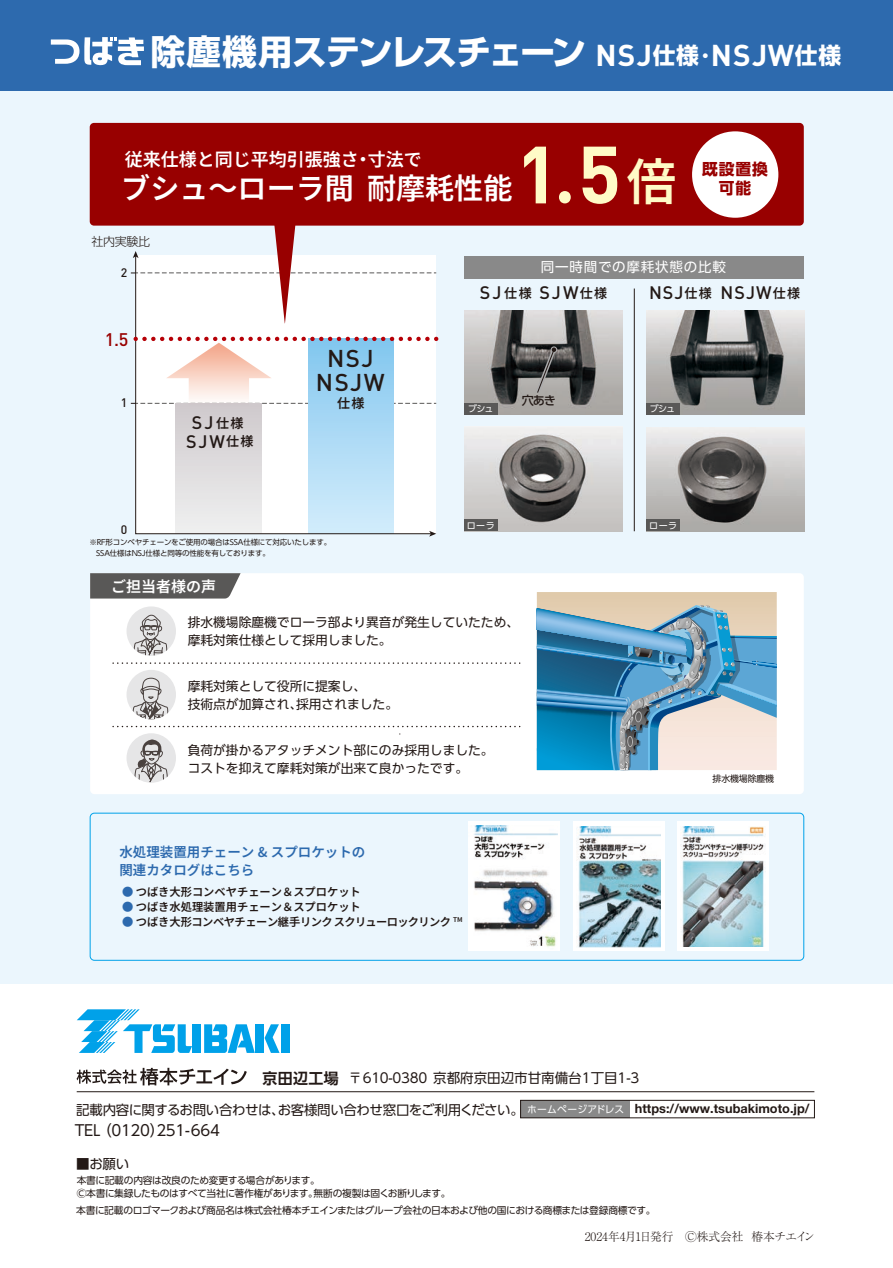
<style>
.page{position:relative;width:893px;height:1268px;background:#fff}
.page>*{position:absolute;margin:0;border:0;box-sizing:border-box;transform-origin:0 0}
.t1{font:700 79.65px "DINOT";color:#fffbc7}
.t2{font:700 34.8px "Shin Go Pro";letter-spacing:-.045em;color:#fff}
.t3{font:600 29.1px "Noto Sans JP";color:#fff}
.t4{font:500 24px/24.3px "DINOT";letter-spacing:.06em;color:#231916;text-align:center}
.t5{font:600 18px "Noto Sans JP";color:#fff}
.t6{font:500 18px "DINOT";color:#980000}
.t7{font:500 17.85px/18.5px "DINOT";letter-spacing:.1em;color:#231916;text-align:center}
.t8{font:700 15.75px/19.2px "UD Shin Go Pro";letter-spacing:.06em;color:#980000;text-align:center}
.t9{font:15px "UD Shin Go Pro";letter-spacing:-.02em;color:#231916}
.t10{font:600 15px "Noto Sans JP";color:#fff}
.t11{font:700 15px "UD Shin Go Pro De";letter-spacing:.02em;color:#231916}
.t12{font:13.5px "UD Shin Go Pro";letter-spacing:-.02em;color:#231916}
.t13{font:600 13.5px/18px "Noto Sans JP";color:#2d6aae}
.t14{font:13.5px "UD Shin Go Pro";color:#231916}
.t15{font:13.5px "UD Shin Go Pro";letter-spacing:.06em;color:#fff}
.t16{font:600 13.05px "Noto Sans JP";color:#231916}
.t17{font:12.75px/18px "UD Shin Go Pro";color:#231916}
.t18{font:700 12.75px "Helvetica Neue LT Std";color:#231916}
.t19{font:500 12.3px "DINOT";color:#231916}
.t20{font:500 12.15px "UD Shin Go Pro";color:#231916}
.t21{font:300 12px "UD Shin Go Pro";letter-spacing:-.025em;color:#231916}
.t22{font:300 11.7px "Ryumin Pro";color:#231916}
.t23{font:600 11.25px "Noto Sans JP";color:#231916}
.t24{font:600 11.25px "Noto Sans JP";letter-spacing:-.04em;color:#231916}
.t25{font:9.75px/12.8px "UD Shin Go Pro";letter-spacing:-.035em;color:#231916}
.t26{font:9px "UD Shin Go Pro";letter-spacing:-.01em;color:#fff}
.t27{font:9px "UD Shin Go Pro";letter-spacing:-.025em;color:#231916}
.t28{font:7.5px/10.5px "UD Shin Go Pro";letter-spacing:-.025em;color:#231916}
.s1{font-family:"DINOT";font-size:29.85px}
.s2{font-size:22.8px}
.s3{font-size:16.65px}
.s4{font-family:"Noto Sans JP";font-size:64.5px}
.s5{font-family:"Noto Sans JP";font-weight:600;font-size:49.5px}
.s6{font-family:"Noto Sans JP";font-weight:600;font-size:13.05px}
.s7{color:#2d6aae}
.s8{font-family:"UD Shin Go Pro";font-weight:400;font-size:9.75px;color:#fff}
</style>
<div class="page">
<div style="left:0;top:0;width:893px;height:984px;background:#ebf6fd"></div>
<div style="left:90px;top:573px;width:714px;height:221px;background:#fff;border-radius:4px"></div>
<div style="left:90px;top:812px;width:714px;height:148px;border:1px solid #00a1e9;border-radius:4px"></div>
<div style="left:0;top:0;width:893px;height:91px;background:#2d6aae"></div>
<div style="left:468px;top:821px;width:92px;height:130px;background:#fff"></div>
<div style="left:573px;top:821px;width:91px;height:130px;background:#fff"></div>
<div style="left:677px;top:821px;width:92px;height:130px;background:#fff"></div>
<div style="left:521px;top:1100px;width:109px;height:17px;background:#898989"></div>
<div style="left:193px;top:1024px;width:8px;height:28px;background:#00a1e9"></div>
<svg style="left:204px;top:1024px;width:51px;height:28px"></svg>
<div style="left:281px;top:1024px;width:8px;height:28px;background:#00a1e9"></div>
<svg style="left:77px;top:1009px;width:115px;height:43px"></svg>
<div style="left:256px;top:1024px;width:8px;height:28px;background:#00a1e9"></div>
<svg style="left:265px;top:1024px;width:14px;height:28px"></svg>
<svg style="left:77px;top:1067px;width:170px;height:18px"></svg>
<hr style="left:77px;top:1091px;width:737px;height:1px;background:#231916">
<div style="left:520px;top:1099px;width:295px;height:18px;border:1px solid #231916"></div>
<img style="left:646px;top:310px;width:158px;height:104px">
<div style="left:464px;top:256px;width:340px;height:22px;background:#898989"></div>
<img style="left:646px;top:427px;width:158px;height:104px">
<img style="left:464px;top:427px;width:158px;height:104px">
<svg style="left:135px;top:323px;width:297px;height:211px;background:#e2ecf2"></svg>
<svg style="left:429px;top:530px;width:7px;height:6px"></svg>
<div style="left:90px;top:123px;width:714px;height:102px;background:#980000;border-radius:4px"></div>
<svg style="left:131px;top:336px;width:306px;height:70px;background:#dce2ea"></svg>
<img style="left:464px;top:310px;width:158px;height:104px">
<svg style="left:533px;top:343px;width:26px;height:54px"></svg>
<svg style="left:131px;top:225px;width:305px;height:98px"></svg>
<hr style="left:634px;top:288px;width:1px;height:243px;background:#231916">
<svg style="left:90px;top:573px;width:151px;height:25px;background:#61605f"></svg>
<svg style="left:113px;top:725px;width:408px;height:2px"></svg>
<svg style="left:113px;top:662px;width:408px;height:1px"></svg>
<div style="left:692px;top:131px;width:86px;height:87px;background:#fff;border-radius:50%"></div>
<div style="left:127px;top:669px;width:49px;height:50px;background:#e6e6e7;border-radius:50%"></div>
<svg style="left:132px;top:677px;width:36px;height:42px"></svg>
<div style="left:127px;top:733px;width:49px;height:49px;background:#e6e6e7;border-radius:50%"></div>
<svg style="left:134px;top:739px;width:34px;height:43px"></svg>
<div style="left:127px;top:606px;width:49px;height:49px;background:#e6e6e7;border-radius:50%"></div>
<svg style="left:133px;top:614px;width:34px;height:41px"></svg>
<div style="left:464px;top:519px;width:34px;height:12px;background:#595857"></div>
<div style="left:464px;top:403px;width:34px;height:11px;background:#595857"></div>
<div style="left:646px;top:519px;width:34px;height:12px;background:#595857"></div>
<div style="left:646px;top:402px;width:34px;height:12px;background:#595857"></div>
<img style="left:474px;top:825px;width:83px;height:122px">
<img style="left:577px;top:826px;width:84px;height:121px">
<img style="left:680px;top:826px;width:86px;height:120px">
<svg style="left:51px;top:37px;width:93px;height:29px"></svg>
<svg style="left:537px;top:592px;width:240px;height:178px;background:#77a5bc"></svg>
<h2 class="t2" style="left:151px;top:24px;width:692px">除塵機用ステンレスチェーン <span class="s1">NSJ</span><span class="s2">仕様</span><span class="s3">・</span><span class="s1">NSJW</span><span class="s2">仕様</span></h2>
<h3 class="t5" style="left:125px;top:149px;width:298px">従来仕様と同じ平均引張強さ・寸法で</h3>
<h3 class="t3" style="left:121px;top:171px;width:393px">ブシュ～ローラ間 耐摩耗性能</h3>
<h1 class="t1" style="left:516px;top:120px;width:162px">1<span class="s4">.</span>5<span class="s5">倍</span></h1>
<h3 class="t8" style="left:702px;top:158px;width:67px">既設置換可能</h3>
<p class="t21" style="left:91px;top:232px;width:60px">社内実験比</p>
<p class="t19" style="left:121px;top:264px;width:8px">2</p>
<h3 class="t15" style="left:541px;top:256px;width:186px">同一時間での摩耗状態の比較</h3>
<h3 class="t6" style="left:105px;top:327px;width:25px">1.5</h3>
<p class="t19" style="left:121px;top:394px;width:8px">1</p>
<p class="t19" style="left:121px;top:521px;width:8px">0</p>
<h3 class="t7" style="left:186px;top:413px;width:69px">SJ<span class="s6">仕様<br></span>SJW<span class="s6">仕様</span></h3>
<h3 class="t4" style="left:316px;top:345px;width:70px">NSJ<br>NSJW</h3>
<h3 class="t7" style="left:480px;top:283px;width:129px">SJ<span class="s6">仕様</span> SJW<span class="s6">仕様</span></h3>
<h3 class="t7" style="left:649px;top:283px;width:153px">NSJ<span class="s6">仕様</span> NSJW<span class="s6">仕様</span></h3>
<h3 class="t16" style="left:337px;top:395px;width:29px">仕様</h3>
<p class="t20" style="left:522px;top:390px;width:35px">穴あき</p>
<p class="t26" style="left:468px;top:401px;width:27px">ブシュ</p>
<p class="t26" style="left:650px;top:401px;width:27px">ブシュ</p>
<p class="t26" style="left:467px;top:518px;width:29px">ローラ</p>
<p class="t26" style="left:649px;top:518px;width:29px">ローラ</p>
<p class="t28" style="left:96px;top:537px;width:237px;text-indent:-7px">※RF形コンベヤチェーンをご使用の場合はSSA仕様にて対応いたします。<br>SSA仕様はNSJ仕様と同等の性能を有しております。</p>
<h3 class="t10" style="left:111px;top:577px;width:106px">ご担当者様の声</h3>
<h3 class="t17" style="left:188px;top:612px;width:333px">排水機場除塵機でローラ部より異音が発生していたため、摩耗対策仕様として採用しました。</h3>
<h3 class="t17" style="left:188px;top:676px;width:212px">摩耗対策として役所に提案し、<br>技術点が加算され、採用されました。</h3>
<h3 class="t17" style="left:188px;top:740px;width:307px">負荷が掛かるアタッチメント部にのみ採用しました。コストを抑えて摩耗対策が出来て良かったです。</h3>
<h3 class="t13" style="left:119px;top:843px;width:248px">水処理装置用チェーン &amp; スプロケットの関連カタログはこちら</h3>
<p class="t23" style="left:122px;top:885px;width:240px"><span class="s7">●</span> つばき大形コンベヤチェーン＆スプロケット</p>
<p class="t23" style="left:122px;top:900px;width:240px"><span class="s7">●</span> つばき水処理装置用チェーン＆スプロケット</p>
<p class="t24" style="left:122px;top:915px;width:342px"><span class="s7">●</span> つばき大形コンベヤチェーン継手リンク スクリューロックリンク <sup>TM</sup></p>
<h3 class="t11" style="left:263px;top:1065px;width:78px">京田辺工場</h3>
<h3 class="t14" style="left:348px;top:1066px;width:293px">〒610-0380 京都府京田辺市甘南備台1丁目1-3</h3>
<p class="t27" style="left:713px;top:771px;width:63px">排水機場除塵機</p>
<h3 class="t12" style="left:76px;top:1098px;width:449px">記載内容に関するお問い合わせは、お客様問い合わせ窓口をご利用ください。</h3>
<h3 class="t9" style="left:75px;top:1117px;width:147px">TEL （0120）251-664</h3>
<h3 class="t12" style="left:76px;top:1152px;width:54px">■お願い</h3>
<h3 class="t18" style="left:527px;top:1100px;width:284px"><span class="s8">ホームページアドレス</span> https://www.tsubakimoto.jp/</h3>
<p class="t25" style="left:77px;top:1173px;width:375px">本書に記載の内容は改良のため変更する場合があります。<br>Ⓒ本書に集録したものはすべて当社に著作権があります。無断の複製は固くお断りします。</p>
<p class="t25" style="left:76px;top:1203px;width:581px">本書に記載のロゴマークおよび商品名は株式会社椿本チエインまたはグループ会社の日本および他の国における商標または登録商標です。</p>
<p class="t22" style="left:585px;top:1226px;width:232px">2024年4月1日発行　Ⓒ株式会社 椿本チエイン</p>
</div>
